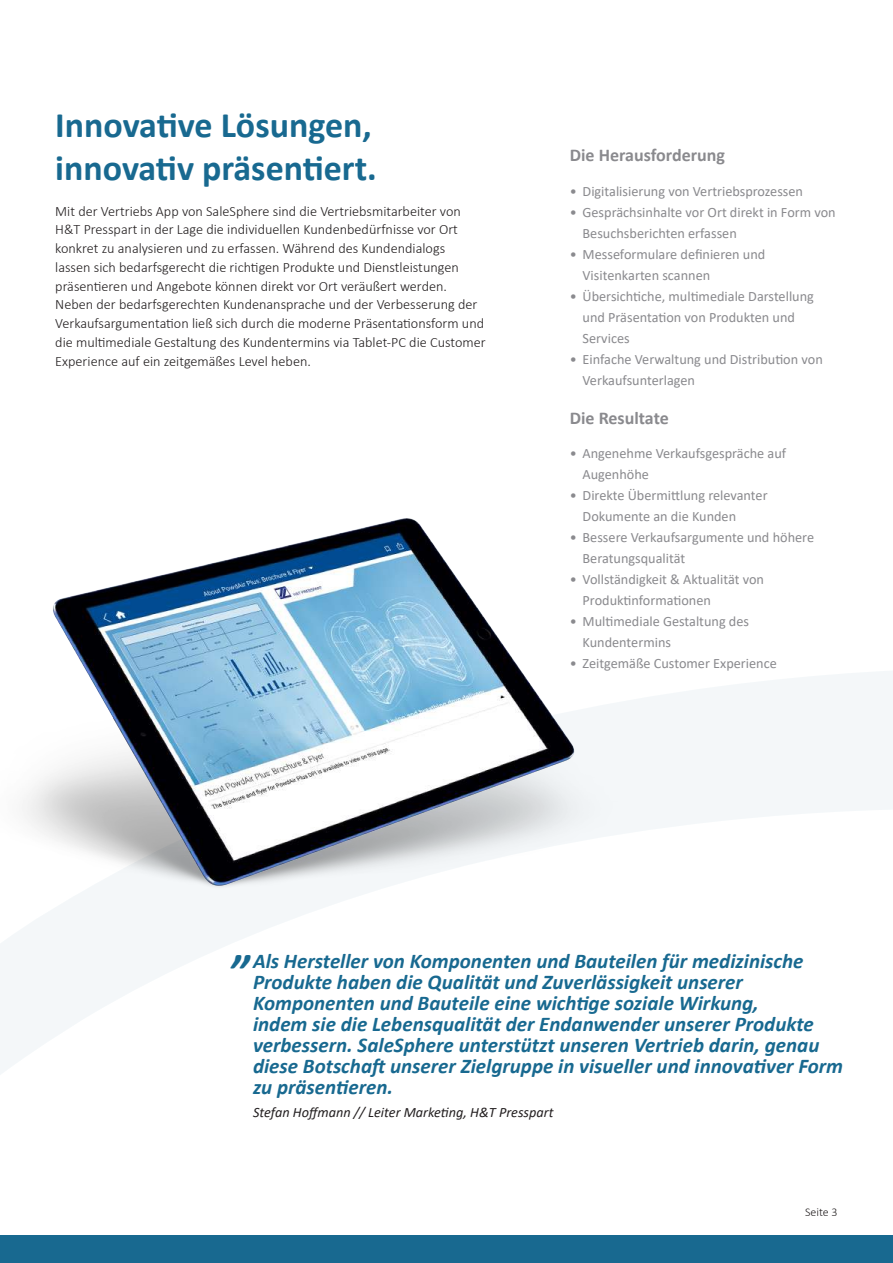
<style>
.page{position:relative;width:893px;height:1263px;background:#fff}
.page>*{position:absolute;margin:0;border:0;box-sizing:border-box;transform-origin:0 0}
.t1{font:italic 700 48px "Calibri";color:#186990}
.t2{font:700 36px/43.2px "Calibri";color:#186990}
.t3{font:italic 700 21px/21px "Calibri";color:#186990}
.t4{font:700 18px "Calibri";color:#8a8a8e}
.t5{font:14.25px/21px "Calibri";color:#8a8a8e}
.t6{font:300 14.25px/18.8px "Calibri";color:#231f20}
.t7{font:italic 14.25px "Calibri";color:#231f20}
.t8{font:300 12px "Calibri";color:#231f20}
</style>
<div class="page">
<svg style="left:0;top:671px;width:893px;height:403px"></svg>
<img style="left:0;top:518px;width:629px;height:372px">
<div style="left:0;top:1235px;width:893px;height:28px;background:#186990"></div>
<h2 class="t2" style="left:55px;top:103px;width:323px">Innovative Lösungen, innovativ präsentiert.</h2>
<p class="t6" style="left:55px;top:201px;width:432px">Mit der Vertriebs App von SaleSphere sind die Vertriebsmitarbeiter von H&amp;T Presspart in der Lage die individuellen Kundenbedürfnisse vor Ort konkret zu analysieren und zu erfassen. Während des Kundendialogs<br>lassen sich bedarfsgerecht die richtigen Produkte und Dienstleistungen präsentieren und Angebote können direkt vor Ort veräußert werden.<br>Neben der bedarfsgerechten Kundenansprache und der Verbesserung der Verkaufsargumentation ließ sich durch die moderne Präsentationsform und die multimediale Gestaltung des Kundentermins via Tablet-PC die Customer Experience auf ein zeitgemäßes Level heben.</p>
<p class="t4" style="left:570px;top:142px;width:157px">Die Herausforderung</p>
<p class="t5" style="left:570px;top:180px;width:235px">• Digitalisierung von Vertriebsprozessen</p>
<p class="t5" style="left:583px;top:201px;width:255px;text-indent:-13px">• Gesprächsinhalte vor Ort direkt in Form von<br>Besuchsberichten erfassen</p>
<p class="t5" style="left:583px;top:243px;width:184px;text-indent:-13px">• Messeformulare definieren und<br>Visitenkarten scannen</p>
<p class="t5" style="left:583px;top:285px;width:233px;text-indent:-13px">• Übersichtiche, multimediale Darstellung und Präsentation von Produkten und<br>Services</p>
<p class="t5" style="left:583px;top:348px;width:242px;text-indent:-13px">• Einfache Verwaltung und Distribution von<br>Verkaufsunterlagen</p>
<p class="t4" style="left:570px;top:405px;width:100px">Die Resultate</p>
<p class="t5" style="left:583px;top:442px;width:205px;text-indent:-13px">• Angenehme Verkaufsgespräche auf<br>Augenhöhe</p>
<p class="t5" style="left:583px;top:484px;width:187px;text-indent:-13px">• Direkte Übermittlung relevanter<br>Dokumente an die Kunden</p>
<p class="t5" style="left:583px;top:526px;width:233px;text-indent:-13px">• Bessere Verkaufsargumente und höhere<br>Beratungsqualität</p>
<p class="t5" style="left:583px;top:568px;width:183px;text-indent:-13px">• Vollständigkeit &amp; Aktualität von<br>Produktinformationen</p>
<p class="t5" style="left:583px;top:610px;width:168px;text-indent:-13px">• Multimediale Gestaltung des<br>Kundentermins</p>
<p class="t5" style="left:570px;top:652px;width:209px">• Zeitgemäße Customer Experience</p>
<p class="t3" style="left:253px;top:950px;width:592px">Als Hersteller von Komponenten und Bauteilen für medizinische Produkte haben die Qualität und Zuverlässigkeit unserer Komponenten und Bauteile eine wichtige soziale Wirkung,<br>indem sie die Lebensqualität der Endanwender unserer Produkte verbessern. SaleSphere unterstützt unseren Vertrieb darin, genau diese Botschaft unserer Zielgruppe in visueller und innovativer Form zu präsentieren.</p>
<h1 class="t1" style="left:228px;top:938px;width:22px">”</h1>
<p class="t7" style="left:253px;top:1102px;width:302px">Stefan Hoffmann // Leiter Marketing, H&amp;T Presspart</p>
<p class="t8" style="left:805px;top:1205px;width:34px">Seite 3</p>
</div>
